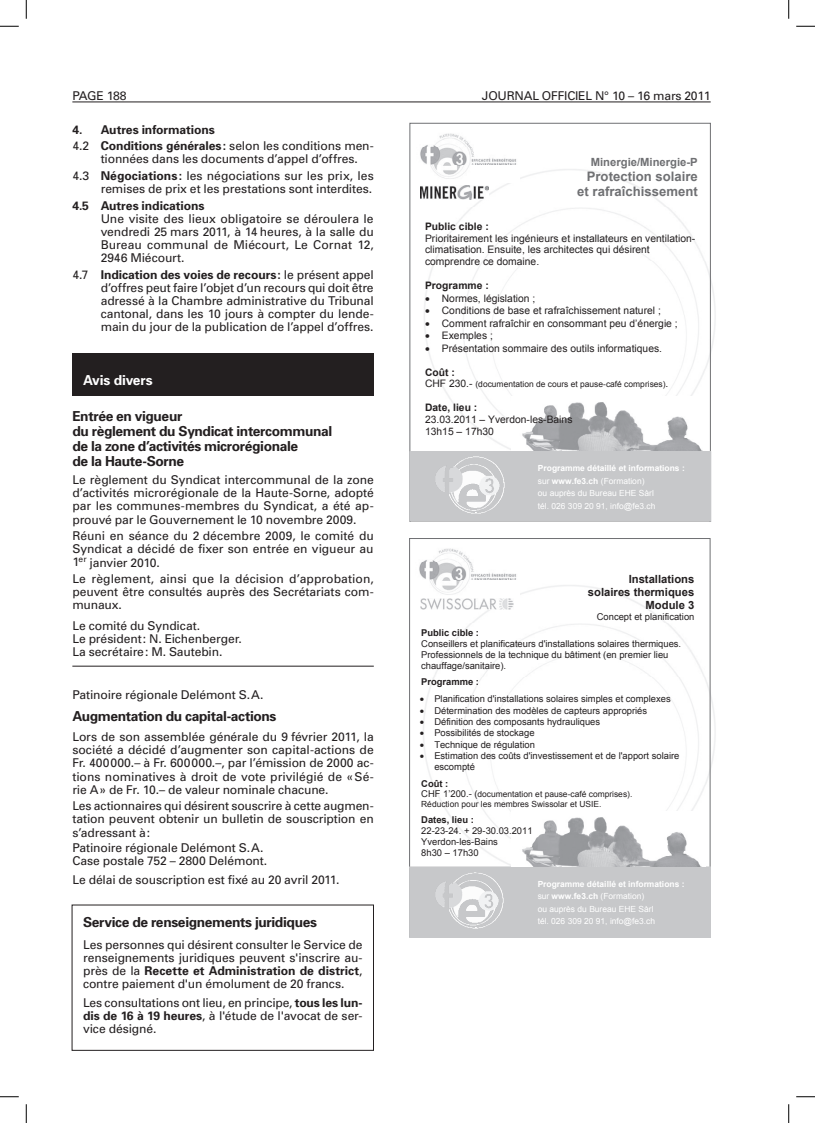
<style>
.page{position:relative;width:815px;height:1123px;background:#fff}
.page>*{position:absolute;margin:0;border:0;box-sizing:border-box;transform-origin:0 0}
.t1{font:700 13.75px/15px "Univers";letter-spacing:-.025em;color:#231f20}
.t2{font:700 13.75px "Univers";letter-spacing:-.01em;color:#fff}
.t3{font:700 13.12px/15.1px "Arial";color:#6f7073;text-align:right}
.t4{font:12.12px/13.1px "Univers";letter-spacing:-.01em;color:#231f20;text-align:justify}
.t5{font:700 12.12px/16.6px "Univers";letter-spacing:-.005em;color:#231f20}
.t6{font:700 11.25px/13px "Arial";color:#231f20;text-align:right}
.t7{font:700 11.25px "Arial";color:#6f7073}
.t8{font:10.25px/11.9px "Arial";color:#231f20}
.t9{font:700 10.25px "Arial";color:#231f20}
.t10{font:9.38px/10.8px "Arial";color:#231f20}
.t11{font:700 9.38px "Arial";color:#231f20}
.t12{font:8.5px/12.5px "Arial";color:#fff}
.t13{font:8.5px/10px "Arial";color:#231f20}
.s1{font-weight:400}
.s2{font-weight:700}
.s3{font-size:10.25px}
.s4{font-size:9.38px}
</style>
<div class="page">
<hr style="left:72px;top:102px;width:638px;height:1px;background:#231f20">
<hr style="left:72px;top:666px;width:301px;height:1px;background:#231f20">
<div style="left:72px;top:353px;width:301px;height:43px;background:#231f20"></div>
<img style="left:710px;top:154px;width:6px;height:323px">
<svg style="left:409px;top:123px;width:301px;height:328px"></svg>
<img style="left:511px;top:396px;width:195px;height:55px">
<img style="left:416px;top:129px;width:103px;height:54px">
<svg style="left:409px;top:451px;width:302px;height:70px;background:#c9cacc"></svg>
<img style="left:420px;top:185px;width:68px;height:14px">
<img style="left:423px;top:569px;width:293px;height:324px">
<img style="left:511px;top:811px;width:194px;height:55px">
<img style="left:419px;top:548px;width:100px;height:50px">
<svg style="left:409px;top:866px;width:301px;height:71px;background:#c9cacc"></svg>
<img style="left:420px;top:598px;width:93px;height:12px">
<svg style="left:0;top:25px;width:19px;height:2px"></svg>
<svg style="left:796px;top:25px;width:18px;height:2px"></svg>
<svg style="left:0;top:1096px;width:19px;height:1px"></svg>
<svg style="left:796px;top:1096px;width:18px;height:1px"></svg>
<svg style="left:25px;top:0;width:2px;height:19px"></svg>
<svg style="left:25px;top:1104px;width:2px;height:19px"></svg>
<svg style="left:788px;top:0;width:1px;height:19px"></svg>
<svg style="left:788px;top:1104px;width:1px;height:19px"></svg>
<p class="t4" style="left:72px;top:89px;width:56px">PAGE 188</p>
<p class="t4" style="left:481px;top:89px;width:230px">JOURNAL OFFICIEL N° 10 – 16 mars 2011</p>
<p class="t5" style="left:72px;top:121px;width:303px">4. Autres informations<br><span class="s1">4.2</span> Conditions générales: <span class="s1">selon les conditions men-</span></p>
<p class="t4" style="left:72px;top:150px;width:303px;line-height:16.6px;text-indent:28px">tionnées dans les documents d’appel d’offres.<br>4.3 <span class="s2">Négociations:</span> les négociations sur les prix, les</p>
<p class="t4" style="left:101px;top:182px;width:273px">remises de prix et les prestations sont interdites.</p>
<p class="t5" style="left:72px;top:197px;width:133px">4.5 Autres indications</p>
<p class="t4" style="left:101px;top:212px;width:274px">Une visite des lieux obligatoire se déroulera le vendredi 25 mars 2011, à 14 heures, à la salle du Bureau communal de Miécourt, Le Cornat 12, 2946 Miécourt.</p>
<p class="t4" style="left:101px;top:268px;width:274px;text-indent:-28px">4.7 <span class="s2">Indication des voies de recours:</span> le présent appel d’offres peut faire l’objet d’un recours qui doit être adressé à la Chambre administrative du Tribunal cantonal, dans les 10 jours à compter du lende&shy;main du jour de la publication de l’appel d’offres.</p>
<p class="t7" style="left:590px;top:154px;width:108px">Minergie/Minergie-P</p>
<p class="t3" style="left:577px;top:169px;width:122px">Protection solaire et rafraîchissement</p>
<p class="t9" style="left:425px;top:219px;width:65px">Public cible :</p>
<p class="t8" style="left:425px;top:232px;width:271px">Prioritairement les ingénieurs et installateurs en ventilation&shy;climatisation. Ensuite, les architectes qui désirent comprendre ce domaine.</p>
<p class="t9" style="left:425px;top:279px;width:65px">Programme :</p>
<p class="t8" style="left:425px;top:292px;width:112px">• Normes, législation ;</p>
<p class="t8" style="left:425px;top:305px;width:237px">• Conditions de base et rafraîchissement naturel ;</p>
<p class="t8" style="left:425px;top:317px;width:254px">• Comment rafraîchir en consommant peu d’énergie ;</p>
<p class="t8" style="left:425px;top:330px;width:69px">• Exemples ;</p>
<p class="t8" style="left:425px;top:342px;width:238px">• Présentation sommaire des outils informatiques.</p>
<p class="t9" style="left:425px;top:365px;width:31px">Coût :</p>
<p class="t13" style="left:425px;top:379px;width:245px"><span class="s3">CHF 230.-</span> (documentation de cours et pause-café comprises)<span class="s3">.</span></p>
<p class="t9" style="left:425px;top:401px;width:54px">Date, lieu :</p>
<p class="t8" style="left:425px;top:413px;width:149px">23.03.2011 – Yverdon-les-Bains<br>13h15 – 17h30</p>
<p class="t2" style="left:83px;top:372px;width:71px">Avis divers</p>
<p class="t1" style="left:72px;top:408px;width:261px">Entrée en vigueur<br>du règlement du Syndicat intercommunal de la zone d’activités microrégionale<br>de la Haute-Sorne</p>
<p class="t4" style="left:72px;top:473px;width:303px">Le règlement du Syndicat intercommunal de la zone d’activités microrégionale de la Haute-Sorne, adopté par les communes-membres du Syndicat, a été ap&shy;prouvé par le Gouvernement le 10 novembre 2009.</p>
<p class="t4" style="left:72px;top:529px;width:303px">Réuni en séance du 2 décembre 2009, le comité du Syndicat a décidé de fixer son entrée en vigueur au 1<sup>er</sup> janvier 2010.</p>
<p class="t4" style="left:72px;top:572px;width:303px">Le règlement, ainsi que la décision d’approbation, peuvent être consultés auprès des Secrétariats com&shy;munaux.</p>
<p class="t4" style="left:72px;top:618px;width:171px;text-align:left">Le comité du Syndicat.<br>Le président: N. Eichenberger.<br>La secrétaire: M. Sautebin.</p>
<p class="t4" style="left:72px;top:688px;width:193px">Patinoire régionale Delémont S.A.</p>
<p class="t1" style="left:72px;top:708px;width:205px">Augmentation du capital-actions</p>
<p class="t4" style="left:72px;top:730px;width:303px">Lors de son assemblée générale du 9 février 2011, la société a décidé d’augmenter son capital-actions de Fr. 400000.– à Fr. 600000.–, par l’émission de 2000 ac&shy;tions nominatives à droit de vote privilégié de «Sé&shy;rie A» de Fr. 10.– de valeur nominale chacune.</p>
<p class="t4" style="left:72px;top:799px;width:303px">Les actionnaires qui désirent souscrire à cette augmen&shy;tation peuvent obtenir un bulletin de souscription en s’adressant à:</p>
<p class="t4" style="left:72px;top:841px;width:196px">Patinoire régionale Delémont S.A.<br>Case postale 752 – 2800 Delémont.</p>
<p class="t4" style="left:72px;top:872px;width:268px">Le délai de souscription est fixé au 20 avril 2011.</p>
<p class="t12" style="left:538px;top:462px;width:148px"><span class="s2">Programme détaillé et informations : </span>sur <span class="s2">www.fe3.ch</span> (Formation)<br>ou auprès du Bureau EHE Sàrl<br>tél. 026 309 20 91, info@fe3.ch</p>
<p class="t6" style="left:588px;top:573px;width:108px">Installations solaires thermiques<br>Module 3</p>
<p class="t10" style="left:596px;top:611px;width:99px">Concept et planification</p>
<p class="t11" style="left:421px;top:627px;width:59px">Public cible :</p>
<p class="t10" style="left:421px;top:638px;width:261px">Conseillers et planificateurs d'installations solaires thermiques.<br>Professionnels de la technique du bâtiment (en premier lieu chauffage/sanitaire).</p>
<p class="t11" style="left:421px;top:676px;width:59px">Programme :</p>
<p class="t10" style="left:420px;top:693px;width:252px">• Planification d'installations solaires simples et complexes</p>
<p class="t10" style="left:420px;top:705px;width:229px">• Détermination des modèles de capteurs appropriés</p>
<p class="t10" style="left:420px;top:716px;width:182px">• Définition des composants hydrauliques</p>
<p class="t10" style="left:420px;top:728px;width:116px">• Possibilités de stockage</p>
<p class="t10" style="left:420px;top:739px;width:116px">• Technique de régulation</p>
<p class="t10" style="left:434px;top:750px;width:246px;text-indent:-14px">• Estimation des coûts d'investissement et de l'apport solaire escompté</p>
<p class="t11" style="left:421px;top:777px;width:29px">Coût :</p>
<p class="t13" style="left:421px;top:789px;width:212px"><span class="s4">CHF 1’200.- (</span>documentation et pause-café comprises).<br>Réduction pour les membres Swissolar et USIE.</p>
<p class="t11" style="left:421px;top:814px;width:54px">Dates, lieu :</p>
<p class="t10" style="left:421px;top:825px;width:113px">22-23-24. + 29-30.03.2011<br>Yverdon-les-Bains<br>8h30 – 17h30</p>
<p class="t12" style="left:537px;top:877px;width:148px"><span class="s2">Programme détaillé et informations : </span>sur <span class="s2">www.fe3.ch</span> (Formation)<br>ou auprès du Bureau EHE Sàrl<br>tél. 026 309 20 91, info@fe3.ch</p>
<p class="t1" style="left:83px;top:914px;width:235px">Service de renseignements juridiques</p>
<p class="t4" style="left:83px;top:937px;width:281px">Les personnes qui désirent consulter le Service de renseignements juridiques peuvent s'inscrire au&shy;près de la <span class="s2">Recette et Administration de district</span>, contre paiement d'un émolument de 20 francs.</p>
<p class="t4" style="left:83px;top:995px;width:281px">Les consultations ont lieu, en principe, <span class="s2">tous les lun&shy;dis de 16 à 19 heures</span>, à l'étude de l'avocat de ser&shy;vice désigné.</p>
</div>
